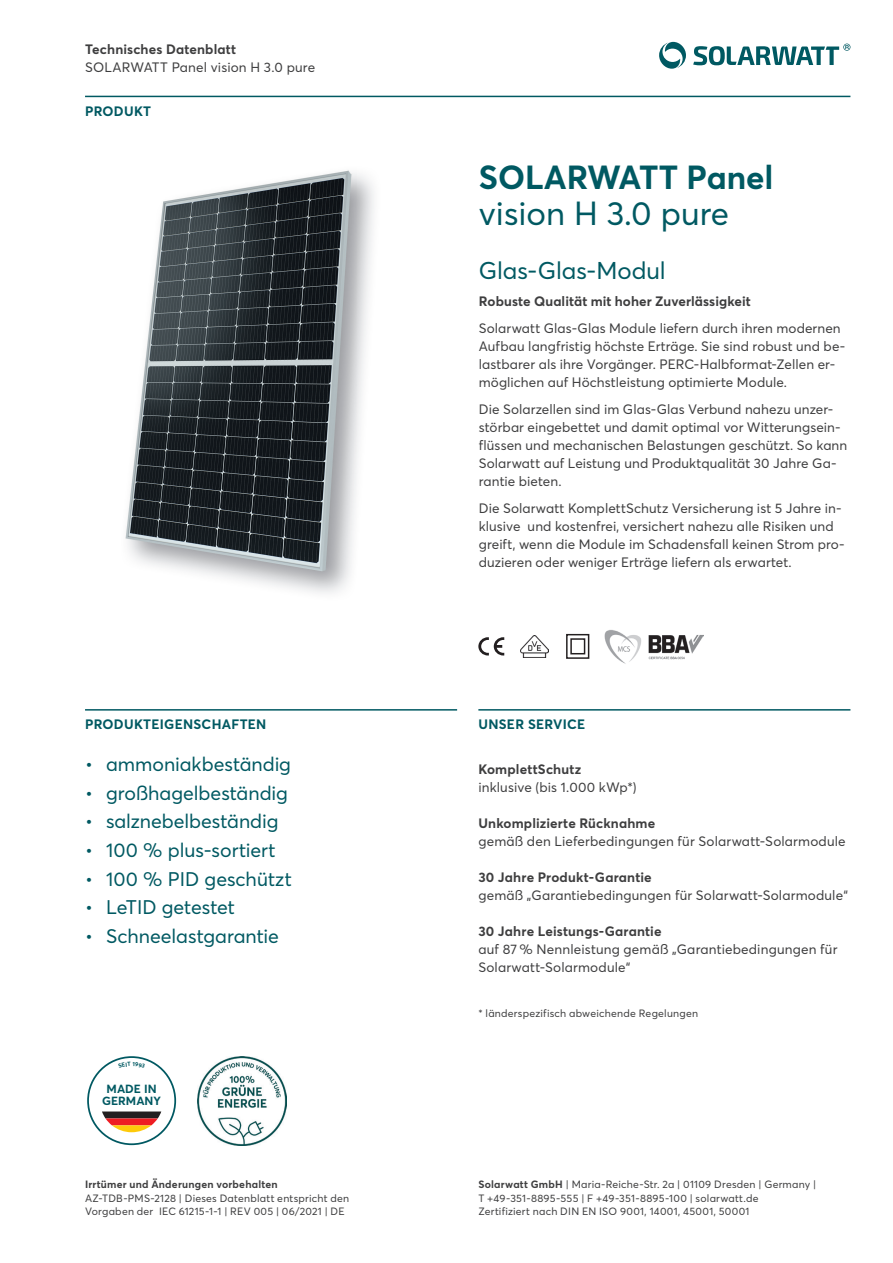
<style>
.page{position:relative;width:893px;height:1263px;background:#fff}
.page>*{position:absolute;margin:0;border:0;box-sizing:border-box;transform-origin:0 0}
.t1{font:700 33px "Averta";color:#005962}
.t2{font:33px "Averta";color:#005962}
.t3{font:24px "Averta";color:#005962}
.t4{font:19.5px "Averta";color:#005962}
.t5{font:13.5px/18px "Averta";letter-spacing:.01em;color:#3e3e3f}
.t6{font:700 13.5px "Averta";letter-spacing:.01em;color:#3e3e3f}
.t7{font:700 13.5px "Averta";letter-spacing:.02em;color:#005962}
.t8{font:700 11.7px/11.7px "Averta";color:#005962;text-align:center}
.t9{font:10.5px/13.5px "Averta";letter-spacing:.02em;color:#3e3e3f}
.t10{font:700 10.5px "Averta";letter-spacing:.02em;color:#3e3e3f}
.s1{font-weight:700}
</style>
<div class="page">
<svg style="left:693px;top:44px;width:157px;height:21px"></svg>
<svg style="left:659px;top:42px;width:27px;height:27px"></svg>
<svg style="left:478px;top:637px;width:26px;height:18px"></svg>
<svg style="left:566px;top:633px;width:24px;height:26px"></svg>
<img style="left:521px;top:635px;width:27px;height:22px">
<img style="left:605px;top:630px;width:98px;height:34px">
<img style="left:123px;top:169px;width:234px;height:408px">
<hr style="left:85px;top:96px;width:765px;height:1px;background:#005962">
<hr style="left:85px;top:709px;width:372px;height:2px;background:#005962">
<hr style="left:478px;top:709px;width:372px;height:2px;background:#005962">
<img style="left:198px;top:1056px;width:89px;height:89px">
<svg style="left:87px;top:1056px;width:89px;height:89px"></svg>
<p class="t6" style="left:85px;top:40px;width:153px">Technisches Datenblatt</p>
<p class="t5" style="left:85px;top:58px;width:232px">SOLARWATT Panel vision H 3.0 pure</p>
<p class="t7" style="left:85px;top:102px;width:68px">PRODUKT</p>
<p class="t7" style="left:85px;top:715px;width:183px">PRODUKTEIGENSCHAFTEN</p>
<h3 class="t4" style="left:85px;top:751px;width:207px">• ammoniakbeständig</h3>
<h3 class="t4" style="left:85px;top:780px;width:204px">• großhagelbeständig</h3>
<h3 class="t4" style="left:85px;top:808px;width:195px">• salznebelbeständig</h3>
<h3 class="t4" style="left:85px;top:837px;width:192px">• 100 % plus-sortiert</h3>
<h3 class="t4" style="left:85px;top:865px;width:208px">• 100 % PID geschützt</h3>
<h3 class="t4" style="left:85px;top:894px;width:151px">• LeTID getestet</h3>
<h3 class="t4" style="left:85px;top:922px;width:195px">• Schneelastgarantie</h3>
<p class="t8" style="left:102px;top:1082px;width:60px">MADE IN<br>GERMANY</p>
<p class="t10" style="left:85px;top:1177px;width:194px">Irrtümer und Änderungen vorbehalten</p>
<p class="t9" style="left:85px;top:1191px;width:266px">AZ-TDB-PMS-2128 | Dieses Datenblatt entspricht den<br>Vorgaben der IEC 61215-1-1 | REV 005 | 06/2021 | DE</p>
<h1 class="t1" style="left:479px;top:154px;width:296px">SOLARWATT Panel</h1>
<h1 class="t2" style="left:479px;top:191px;width:252px">vision H 3.0 pure</h1>
<h2 class="t3" style="left:479px;top:254px;width:189px">Glas-Glas-Modul</h2>
<p class="t6" style="left:479px;top:292px;width:273px">Robuste Qualität mit hoher Zuverlässigkeit</p>
<p class="t5" style="left:479px;top:319px;width:368px">Solarwatt Glas-Glas Module liefern durch ihren modernen Aufbau langfristig höchste Erträge. Sie sind robust und be&shy;lastbarer als ihre Vorgänger. PERC-Halbformat-Zellen er&shy;möglichen auf Höchstleistung optimierte Module.</p>
<p class="t5" style="left:479px;top:400px;width:370px">Die Solarzellen sind im Glas-Glas Verbund nahezu unzer&shy;störbar eingebettet und damit optimal vor Witterungsein&shy;flüssen und mechanischen Belastungen geschützt. So kann Solarwatt auf Leistung und Produktqualität 30 Jahre Ga&shy;rantie bieten.</p>
<p class="t5" style="left:479px;top:499px;width:367px">Die Solarwatt KomplettSchutz Versicherung ist 5 Jahre in&shy;klusive und kostenfrei, versichert nahezu alle Risiken und greift, wenn die Module im Schadensfall keinen Strom pro&shy;duzieren oder weniger Erträge liefern als erwartet.</p>
<p class="t7" style="left:478px;top:715px;width:108px">UNSER SERVICE</p>
<p class="t6" style="left:478px;top:760px;width:104px">KomplettSchutz</p>
<p class="t5" style="left:478px;top:778px;width:160px">inklusive (bis 1.000 kWp*)</p>
<p class="t6" style="left:478px;top:814px;width:178px">Unkomplizierte Rücknahme</p>
<p class="t5" style="left:478px;top:832px;width:369px">gemäß den Lieferbedingungen für Solarwatt-Solarmodule</p>
<p class="t6" style="left:478px;top:868px;width:175px">30 Jahre Produkt-Garantie</p>
<p class="t5" style="left:478px;top:886px;width:371px">gemäß „Garantiebedingungen für Solarwatt-Solarmodule“</p>
<p class="t6" style="left:478px;top:922px;width:185px">30 Jahre Leistungs-Garantie</p>
<p class="t5" style="left:478px;top:940px;width:361px">auf 87 % Nennleistung gemäß „Garantiebedingungen für<br>Solarwatt-Solarmodule“</p>
<p class="t9" style="left:478px;top:1006px;width:221px">* länderspezifisch abweichende Regelungen</p>
<p class="t9" style="left:478px;top:1177px;width:339px"><span class="s1">Solarwatt GmbH</span> | Maria-Reiche-Str. 2a | 01109 Dresden | Germany |<br>T +49-351-8895-555 | F +49-351-8895-100 | solarwatt.de<br>Zertifiziert nach DIN EN ISO 9001, 14001, 45001, 50001</p>
</div>
